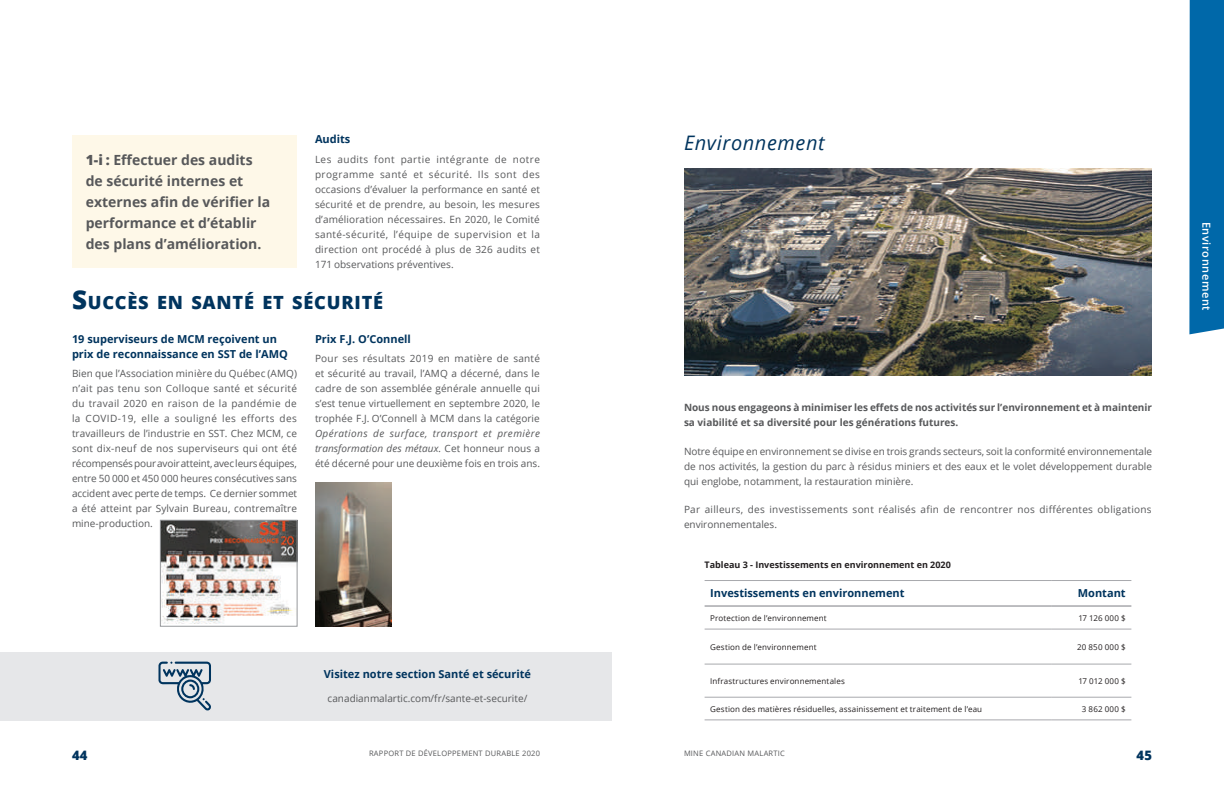
<style>
.page{position:relative;width:1224px;height:792px;background:#fff}
.page>*{position:absolute;margin:0;border:0;box-sizing:border-box;transform-origin:0 0}
.t1{font:italic 20px "Open Sans";letter-spacing:.03em;color:#00345e}
.t2{font:800 18.2px "Open Sans";letter-spacing:.045em;color:#00345e}
.t3{font:700 14px/21px "Open Sans";color:#57585a}
.t4{font:800 13px "Open Sans";color:#00345e}
.t5{font:700 11px/15px "Open Sans";color:#00345e}
.t6{font:600 11px "Open Sans";letter-spacing:.05em;color:#fff}
.t7{font:10px/15px "Open Sans";letter-spacing:.01em;color:#57585a;text-align:justify}
.t8{font:700 10px/15px "Open Sans";color:#57585a}
.t9{font:italic 10px/15px "Open Sans";letter-spacing:.025em;color:#57585a;text-align:justify}
.t10{font:10px/15px "Open Sans";letter-spacing:.03em;color:#57585a}
.t11{font:700 9px "Open Sans";color:#231f20}
.t12{font:8px "Open Sans";letter-spacing:.015em;color:#231f20}
.t13{font:7.5px "Open Sans";letter-spacing:.03em;color:#57585a}
.s1{font-size:26px}
.s2{font-weight:800}
.s3{font-style:normal}
</style>
<div class="page">
<div style="left:1189px;top:0;width:35px;height:334px;background:#0068a9"></div>
<div style="left:72px;top:135px;width:225px;height:133px;background:#fef8e8"></div>
<div style="left:0;top:652px;width:612px;height:68px;background:#e6e7e9"></div>
<svg style="left:159px;top:662px;width:52px;height:49px"></svg>
<img style="left:162px;top:522px;width:133px;height:102px">
<div style="left:160px;top:520px;width:137px;height:106px;border:1px solid #97999c"></div>
<img style="left:315px;top:483px;width:77px;height:143px">
<img style="left:684px;top:169px;width:468px;height:206px">
<hr style="left:705px;top:629px;width:346px;height:1px;background:#a8a9ad">
<hr style="left:1051px;top:629px;width:80px;height:1px;background:#a8a9ad">
<hr style="left:705px;top:664px;width:346px;height:1px;background:#a8a9ad">
<hr style="left:1051px;top:664px;width:80px;height:1px;background:#a8a9ad">
<hr style="left:705px;top:697px;width:346px;height:1px;background:#a8a9ad">
<hr style="left:1051px;top:697px;width:80px;height:1px;background:#a8a9ad">
<hr style="left:705px;top:720px;width:346px;height:1px;background:#a8a9ad">
<hr style="left:1051px;top:720px;width:80px;height:1px;background:#a8a9ad">
<hr style="left:705px;top:605px;width:346px;height:2px;background:#a8a9ad">
<hr style="left:1051px;top:605px;width:80px;height:2px;background:#a8a9ad">
<hr style="left:705px;top:580px;width:346px;height:1px;background:#a8a9ad">
<hr style="left:1051px;top:580px;width:80px;height:1px;background:#a8a9ad">
<p class="t5" style="left:315px;top:132px;width:37px">Audits</p>
<p class="t7" style="left:315px;top:152px;width:227px">Les audits font partie intégrante de notre programme santé et sécurité. Ils sont des occasions d’évaluer la performance en santé et sécurité et de prendre, au besoin, les mesures d’amélioration nécessaires. En 2020, le Comité santé-sécurité, l’équipe de supervision et la direction ont procédé à plus de 326 audits et 171 observations préventives.</p>
<h2 class="t2" style="left:72px;top:289px;width:313px"><span class="s1">S</span>UCCÈS EN SANTÉ ET SÉCURITÉ</h2>
<p class="t5" style="left:72px;top:331px;width:217px">19 superviseurs de MCM reçoivent un prix de reconnaissance en SST de l’AMQ</p>
<p class="t7" style="left:72px;top:366px;width:227px">Bien que l’Association minière du Québec (AMQ) n’ait pas tenu son Colloque santé et sécurité du travail 2020 en raison de la pandémie de la COVID-19, elle a souligné les efforts des travailleurs de l’industrie en SST. Chez MCM, ce sont dix-neuf de nos superviseurs qui ont été récompensés pour avoir atteint, avec leurs équipes, entre 50 000 et 450 000 heures consécutives sans accident avec perte de temps. Ce dernier sommet a été atteint par Sylvain Bureau, contremaître mine-production.</p>
<h3 class="t3" style="left:86px;top:149px;width:186px"><span class="s2">1-i :</span> Effectuer des audits de sécurité internes et externes afin de vérifier la performance et d’établir des plans d’amélioration.</h3>
<p class="t5" style="left:315px;top:331px;width:97px">Prix F.J. O’Connell</p>
<p class="t7" style="left:315px;top:351px;width:227px">Pour ses résultats 2019 en matière de santé et sécurité au travail, l’AMQ a décerné, dans le cadre de son assemblée générale annuelle qui s’est tenue virtuellement en septembre 2020, le trophée F.J. O’Connell à MCM dans la catégorie</p>
<p class="t9" style="left:315px;top:426px;width:227px">Opérations de surface, transport et première transformation des métaux. <span class="s3">Cet honneur nous a été décerné pour une deuxième fois en trois ans.</span></p>
<p class="t5" style="left:324px;top:667px;width:209px">Visitez notre section Santé et sécurité</p>
<p class="t7" style="left:328px;top:691px;width:201px">canadianmalartic.com/fr/sante-et-securite/</p>
<h3 class="t4" style="left:72px;top:746px;width:17px">44</h3>
<p class="t13" style="left:369px;top:748px;width:172px">RAPPORT DE DÉVELOPPEMENT DURABLE 2020</p>
<h1 class="t1" style="left:684px;top:129px;width:142px">Environnement</h1>
<p class="t8" style="left:684px;top:400px;width:470px">Nous nous engageons à minimiser les effets de nos activités sur l’environnement et à maintenir sa viabilité et sa diversité pour les générations futures.</p>
<p class="t7" style="left:684px;top:443px;width:470px">Notre équipe en environnement se divise en trois grands secteurs, soit la conformité environnementale de nos activités, la gestion du parc à résidus miniers et des eaux et le volet développement durable qui englobe, notamment, la restauration minière.</p>
<p class="t10" style="left:684px;top:502px;width:469px">Par ailleurs, des investissements sont réalisés afin de rencontrer nos différentes obligations environnementales.</p>
<p class="t11" style="left:705px;top:558px;width:248px">Tableau 3 - Investissements en environnement en 2020</p>
<p class="t5" style="left:710px;top:586px;width:196px">Investissements en environnement</p>
<p class="t5" style="left:1078px;top:586px;width:49px">Montant</p>
<p class="t12" style="left:710px;top:612px;width:118px">Protection de l’environnement</p>
<p class="t12" style="left:1078px;top:612px;width:49px">17 126 000 $</p>
<p class="t12" style="left:710px;top:641px;width:108px">Gestion de l’environnement</p>
<p class="t12" style="left:1077px;top:641px;width:50px">20 850 000 $</p>
<p class="t12" style="left:710px;top:675px;width:136px">Infrastructures environnementales</p>
<p class="t12" style="left:1078px;top:675px;width:49px">17 012 000 $</p>
<p class="t12" style="left:710px;top:703px;width:273px">Gestion des matières résiduelles, assainissement et traitement de l’eau</p>
<p class="t12" style="left:1082px;top:703px;width:45px">3 862 000 $</p>
<p class="t13" style="left:684px;top:748px;width:102px">MINE CANADIAN MALARTIC</p>
<h3 class="t4" style="left:1136px;top:746px;width:17px">45</h3>
<p class="t6" style="left:1214px;top:222px;width:90px;rotate:90deg">Environnement</p>
</div>
